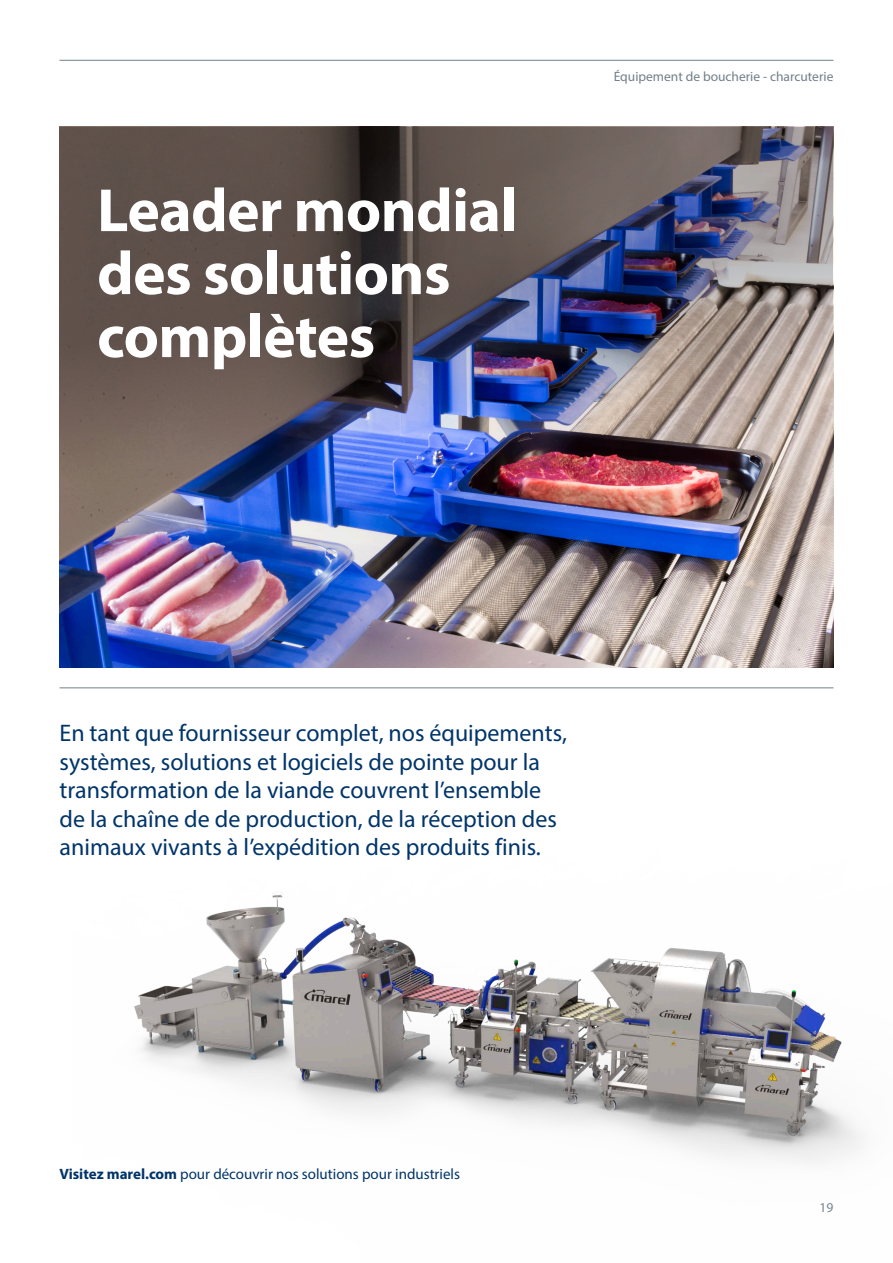
<style>
.page{position:relative;width:893px;height:1263px;background:#fff}
.page>*{position:absolute;margin:0;border:0;box-sizing:border-box;transform-origin:0 0}
.t1{font:700 61.5px/63px "Myriad Pro";letter-spacing:-.01em;color:#fff}
.t2{font:24px/28.5px "Myriad Pro";color:#013469}
.t3{font:15px "Myriad Pro";color:#013469}
.t4{font:13.5px "Myriad Pro";color:#727f8a}
.s1{font-weight:700}
</style>
<div class="page">
<hr style="left:60px;top:60px;width:773px;height:1px;background:#727f8a">
<img style="left:60px;top:478px;width:773px;height:190px">
<img style="left:60px;top:127px;width:773px;height:351px">
<hr style="left:60px;top:687px;width:773px;height:1px;background:#727f8a">
<img style="left:134px;top:893px;width:729px;height:270px">
<h1 class="t1" style="left:97px;top:181px;width:422px">Leader mondial des solutions complètes</h1>
<p class="t4" style="left:614px;top:69px;width:221px">Équipement de boucherie - charcuterie</p>
<p class="t2" style="left:60px;top:720px;width:509px">En tant que fournisseur complet, nos équipements, systèmes, solutions et logiciels de pointe pour la transformation de la viande couvrent l’ensemble de la chaîne de de production, de la réception des animaux vivants à l’expédition des produits finis.</p>
<p class="t3" style="left:60px;top:1166px;width:402px"><span class="s1">Visitez marel.com</span> pour découvrir nos solutions pour industriels</p>
<p class="t4" style="left:820px;top:1201px;width:15px">19</p>
</div>
